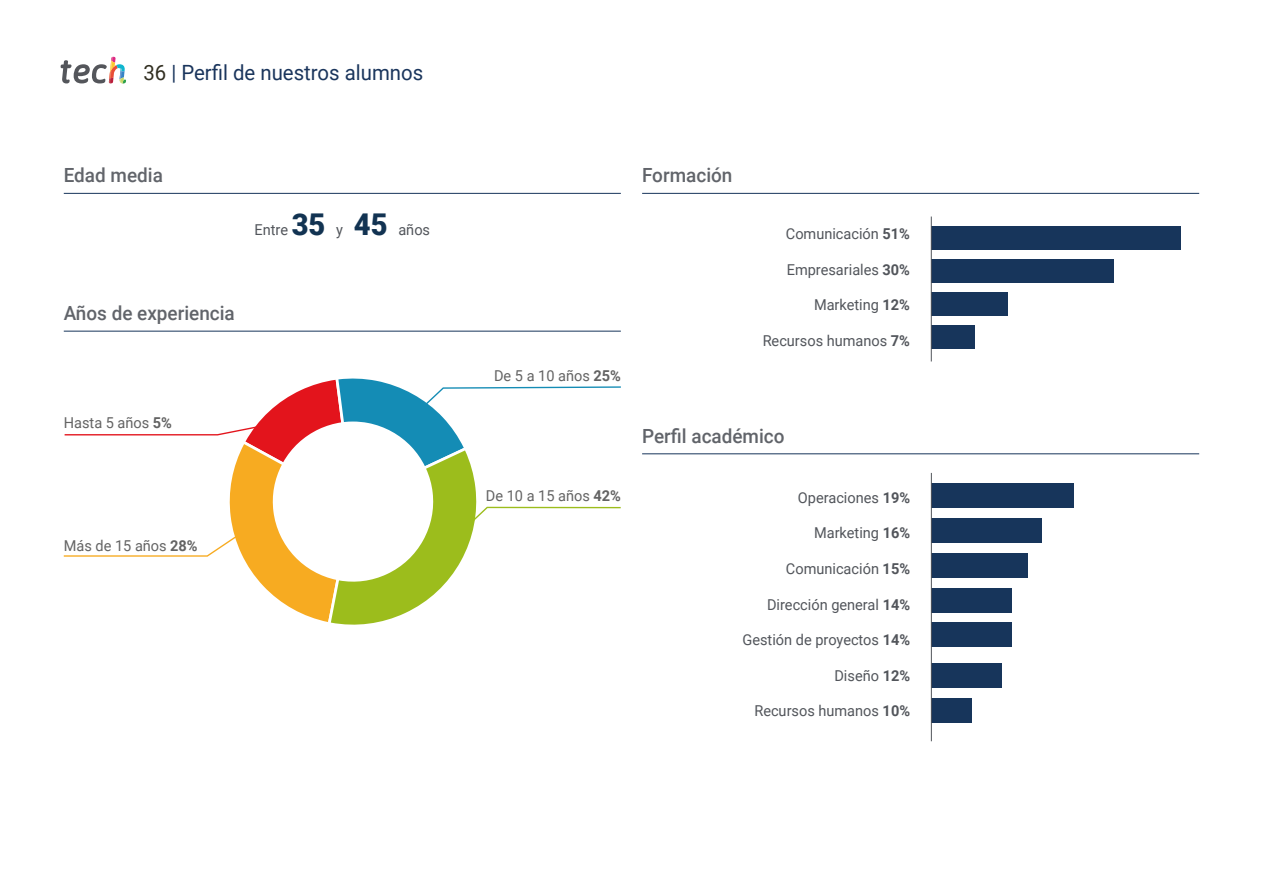
<style>
.page{position:relative;width:1263px;height:893px;background:#fff}
.page>*{position:absolute;margin:0;border:0;box-sizing:border-box;transform-origin:0 0}
.t1{font:21px "Roboto";color:#1a355c}
.t2{font:500 19.5px "Roboto";color:#61646a}
.t3{font:15px "Roboto";color:#52555b}
.t4{font:15px "Roboto";color:#636363}
.s1{color:#312e20}
.s2{font-weight:900;font-size:30px;color:#123352}
.s3{font-weight:700}
</style>
<div class="page">
<svg style="left:61px;top:57px;width:65px;height:27px"></svg>
<hr style="left:64px;top:193px;width:557px;height:1px;background:#17355b">
<hr style="left:64px;top:331px;width:557px;height:1px;background:#17355b">
<hr style="left:642px;top:453px;width:557px;height:1px;background:#17355b">
<div style="left:931px;top:483px;width:143px;height:25px;background:#17355b"></div>
<div style="left:931px;top:518px;width:111px;height:25px;background:#17355b"></div>
<div style="left:931px;top:553px;width:97px;height:25px;background:#17355b"></div>
<div style="left:931px;top:588px;width:81px;height:24px;background:#17355b"></div>
<div style="left:931px;top:663px;width:70px;height:25px;background:#17355b"></div>
<div style="left:931px;top:623px;width:81px;height:24px;background:#17355b"></div>
<div style="left:931px;top:698px;width:41px;height:24px;background:#17355b"></div>
<hr style="left:931px;top:473px;width:1px;height:268px;background:#52555b">
<hr style="left:642px;top:193px;width:557px;height:1px;background:#17355b">
<div style="left:931px;top:226px;width:249px;height:24px;background:#17355b"></div>
<div style="left:931px;top:259px;width:183px;height:24px;background:#17355b"></div>
<div style="left:931px;top:292px;width:77px;height:24px;background:#17355b"></div>
<div style="left:931px;top:325px;width:44px;height:24px;background:#17355b"></div>
<hr style="left:931px;top:217px;width:1px;height:144px;background:#52555b">
<svg style="left:64px;top:378px;width:557px;height:247px"></svg>
<h1 class="t1" style="left:144px;top:57px;width:281px"><span class="s1">36</span> | Perfil de nuestros alumnos</h1>
<h2 class="t2" style="left:64px;top:161px;width:101px">Edad media</h2>
<p class="t3" style="left:254px;top:219px;width:177px">Entre <span class="s2">35</span> y <span class="s2">45</span> años</p>
<h2 class="t2" style="left:64px;top:300px;width:173px">Años de experiencia</h2>
<p class="t4" style="left:64px;top:413px;width:110px">Hasta 5 años <span class="s3">5%</span></p>
<p class="t4" style="left:64px;top:535px;width:135px">Más de 15 años <span class="s3">28%</span></p>
<p class="t4" style="left:494px;top:365px;width:128px">De 5 a 10 años <span class="s3">25%</span></p>
<p class="t4" style="left:486px;top:485px;width:137px">De 10 a 15 años <span class="s3">42%</span></p>
<h2 class="t2" style="left:642px;top:161px;width:92px">Formación</h2>
<p class="t3" style="left:786px;top:224px;width:126px">Comunicación <span class="s3">51%</span></p>
<p class="t3" style="left:787px;top:259px;width:125px">Empresariales <span class="s3">30%</span></p>
<p class="t3" style="left:814px;top:295px;width:98px">Marketing <span class="s3">12%</span></p>
<p class="t3" style="left:763px;top:330px;width:149px">Recursos humanos <span class="s3">7%</span></p>
<h2 class="t2" style="left:642px;top:422px;width:144px">Perfil académico</h2>
<p class="t3" style="left:798px;top:487px;width:114px">Operaciones <span class="s3">19%</span></p>
<p class="t3" style="left:814px;top:523px;width:98px">Marketing <span class="s3">16%</span></p>
<p class="t3" style="left:786px;top:558px;width:126px">Comunicación <span class="s3">15%</span></p>
<p class="t3" style="left:767px;top:594px;width:145px">Dirección general <span class="s3">14%</span></p>
<p class="t3" style="left:742px;top:629px;width:169px">Gestión de proyectos <span class="s3">14%</span></p>
<p class="t3" style="left:834px;top:665px;width:77px">Diseño <span class="s3">12%</span></p>
<p class="t3" style="left:754px;top:700px;width:157px">Recursos humanos <span class="s3">10%</span></p>
</div>
